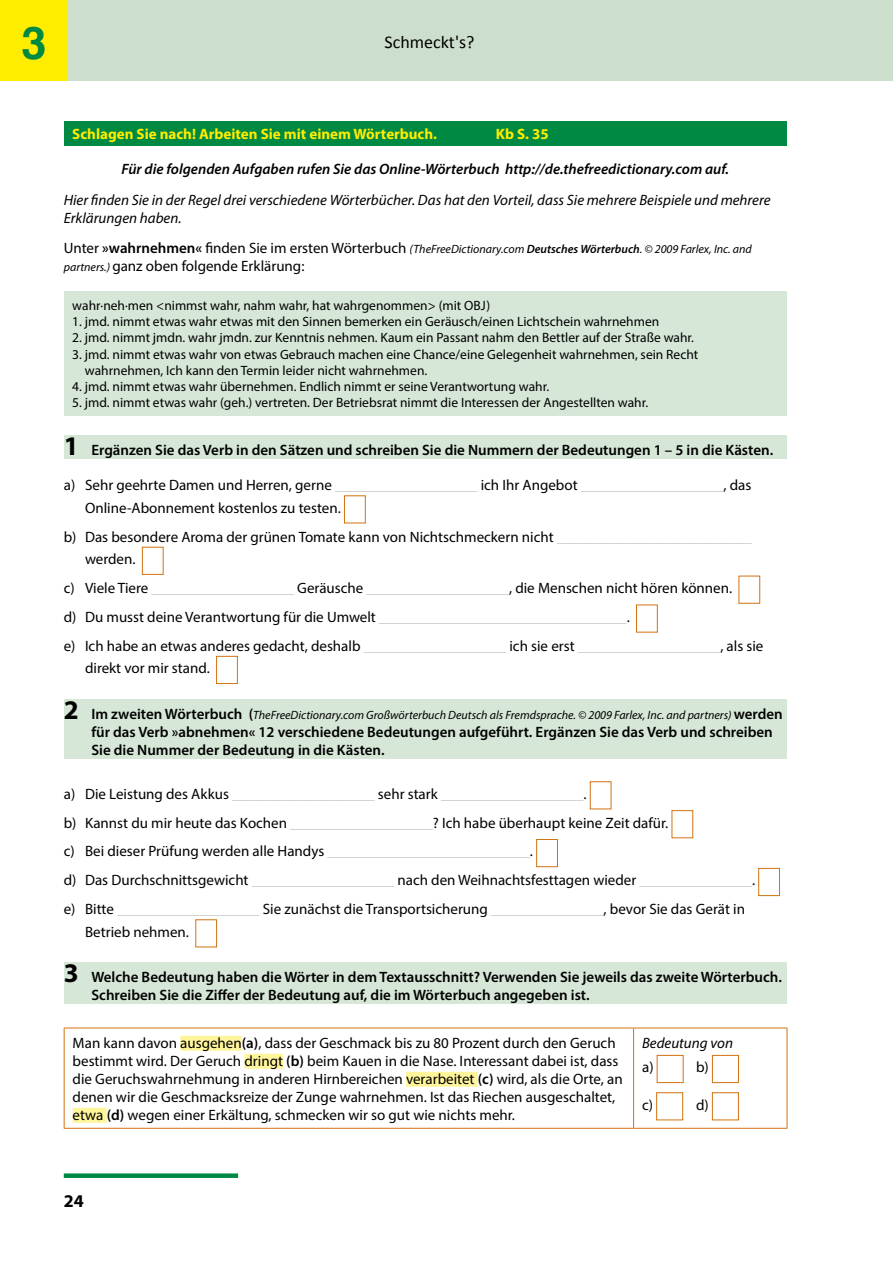
<style>
.page{position:relative;width:893px;height:1263px;background:#fff}
.page>*{position:absolute;margin:0;border:0;box-sizing:border-box;transform-origin:0 0}
.t1{font:700 45px "Helvetica";color:#008942}
.t2{font:18px "Calibri";color:#000}
.t3{font:700 18px "Myriad Pro";color:#000}
.t4{font:15px/29px "Myriad Pro";color:#000}
.t5{font:600 15px/18px "Myriad Pro";color:#000}
.t6{font:italic 15px/18px "Myriad Pro";color:#000}
.t7{font:italic 600 15px "Myriad Pro";color:#000}
.t8{font:700 15px "Myriad Pro";color:#ffed00}
.t9{font:13.5px/16.2px "Myriad Pro";color:#000}
.t10{font:italic 12px "Myriad Pro";color:#000}
.s1{font-style:normal;font-size:15px}
.s2{font-weight:600;font-style:normal;font-size:15px}
.s3{font-weight:600}
.s4{font-style:italic;font-size:12px}
.s5{font-weight:700;font-size:27px}
.s6{color:#c6c6c6}
.s7{font-weight:700;font-style:normal;font-size:27px}
</style>
<div class="page">
<div style="left:0;top:0;width:893px;height:81px;background:#ccdfcc"></div>
<div style="left:0;top:0;width:68px;height:81px;background:#ffed00"></div>
<div style="left:64px;top:1173px;width:174px;height:5px;background:#008942"></div>
<div style="left:64px;top:121px;width:723px;height:24px;background:#008942"></div>
<div style="left:64px;top:291px;width:723px;height:125px;background:#d6e6d7"></div>
<div style="left:64px;top:435px;width:723px;height:24px;background:#d6e6d7"></div>
<div style="left:344px;top:495px;width:22px;height:28px;border:1px solid #d37211"></div>
<div style="left:142px;top:547px;width:22px;height:28px;border:1px solid #d37211"></div>
<div style="left:636px;top:604px;width:22px;height:28px;border:1px solid #d37211"></div>
<div style="left:216px;top:656px;width:22px;height:28px;border:1px solid #d37211"></div>
<div style="left:64px;top:699px;width:723px;height:60px;background:#d6e6d7"></div>
<div style="left:590px;top:781px;width:21px;height:28px;border:1px solid #d37211"></div>
<div style="left:536px;top:839px;width:22px;height:28px;border:1px solid #d37211"></div>
<div style="left:758px;top:868px;width:22px;height:28px;border:1px solid #d37211"></div>
<div style="left:195px;top:919px;width:22px;height:28px;border:1px solid #d37211"></div>
<div style="left:64px;top:962px;width:723px;height:42px;background:#d6e6d7"></div>
<svg style="left:65px;top:1029px;width:722px;height:99px"></svg>
<hr style="left:64px;top:1028px;width:570px;height:1px;background:#d37211">
<hr style="left:64px;top:1028px;width:1px;height:100px;background:#d37211">
<hr style="left:634px;top:1028px;width:153px;height:1px;background:#d37211">
<hr style="left:633px;top:1028px;width:1px;height:100px;background:#d37211">
<hr style="left:787px;top:1028px;width:1px;height:100px;background:#d37211">
<hr style="left:64px;top:1128px;width:570px;height:1px;background:#d37211">
<hr style="left:634px;top:1128px;width:153px;height:1px;background:#d37211">
<div style="left:180px;top:1036px;width:62px;height:15px;background:#fff69b"></div>
<div style="left:244px;top:1054px;width:39px;height:15px;background:#fff69b"></div>
<div style="left:406px;top:1072px;width:72px;height:15px;background:#fff69b"></div>
<div style="left:73px;top:1108px;width:34px;height:15px;background:#fff69b"></div>
<div style="left:657px;top:1055px;width:27px;height:28px;border:1px solid #d37211"></div>
<div style="left:712px;top:1055px;width:27px;height:28px;border:1px solid #d37211"></div>
<div style="left:656px;top:1092px;width:27px;height:28px;border:1px solid #d37211"></div>
<div style="left:712px;top:1092px;width:27px;height:28px;border:1px solid #d37211"></div>
<h1 class="t1" style="left:22px;top:7px;width:27px">3</h1>
<p class="t2" style="left:385px;top:31px;width:91px">Schmeckt's?</p>
<p class="t8" style="left:72px;top:124px;width:366px">Schlagen Sie nach! Arbeiten Sie mit einem Wörterbuch.</p>
<p class="t8" style="left:496px;top:124px;width:54px">Kb S. 35</p>
<p class="t7" style="left:121px;top:159px;width:609px">Für die folgenden Aufgaben rufen Sie das Online-Wörterbuch http://de.thefreedictionary.com auf.</p>
<p class="t6" style="left:64px;top:190px;width:708px">Hier finden Sie in der Regel drei verschiedene Wörterbücher. Das hat den Vorteil, dass Sie mehrere Beispiele und mehrere<br>Erklärungen haben.</p>
<p class="t10" style="left:64px;top:242px;width:690px"><span class="s1">Unter</span> <span class="s2">»wahrnehmen«</span> <span class="s1">finden Sie im ersten Wörterbuch</span> (TheFreeDictionary.com <span class="s3">Deutsches Wörterbuch</span>. © 2009 Farlex, Inc. and</p>
<p class="t4" style="left:64px;top:252px;width:242px"><span class="s4">partners.)</span> ganz oben folgende Erklärung:</p>
<p class="t9" style="left:72px;top:297px;width:419px">wahr·neh·men &lt;nimmst wahr, nahm wahr, hat wahrgenommen&gt; (mit OBJ)</p>
<p class="t9" style="left:72px;top:313px;width:588px">1. jmd. nimmt etwas wahr etwas mit den Sinnen bemerken ein Geräusch/einen Lichtschein wahrnehmen</p>
<p class="t9" style="left:72px;top:330px;width:623px">2. jmd. nimmt jmdn. wahr jmdn. zur Kenntnis nehmen. Kaum ein Passant nahm den Bettler auf der Straße wahr.</p>
<p class="t9" style="left:85px;top:346px;width:615px;text-indent:-13px">3. jmd. nimmt etwas wahr von etwas Gebrauch machen eine Chance/eine Gelegenheit wahrnehmen, sein Recht wahrnehmen, Ich kann den Termin leider nicht wahrnehmen.</p>
<p class="t9" style="left:72px;top:378px;width:478px">4. jmd. nimmt etwas wahr übernehmen. Endlich nimmt er seine Verantwortung wahr.</p>
<p class="t9" style="left:72px;top:394px;width:577px">5. jmd. nimmt etwas wahr (geh.) vertreten. Der Betriebsrat nimmt die Interessen der Angestellten wahr.</p>
<p class="t5" style="left:64px;top:441px;width:711px"><span class="s5">1</span> Ergänzen Sie das Verb in den Sätzen und schreiben Sie die Nummern der Bedeutungen 1 – 5 in die Kästen.</p>
<p class="t4" style="left:85px;top:474px;width:668px;line-height:22.5px;text-indent:-21px">a) Sehr geehrte Damen und Herren, gerne <span class="s6">___________________</span> ich Ihr Angebot <span class="s6">___________________</span>, das<br>Online-Abonnement kostenlos zu testen.</p>
<p class="t4" style="left:85px;top:525px;width:668px;line-height:22.5px;text-indent:-21px">b) Das besondere Aroma der grünen Tomate kann von Nichtschmeckern nicht <span class="s6">__________________________ </span>werden.</p>
<p class="t4" style="left:64px;top:573px;width:701px">c) Viele Tiere <span class="s6">___________________</span> Geräusche <span class="s6">___________________</span>, die Menschen nicht hören können.<br>d) Du musst deine Verantwortung für die Umwelt <span class="s6">_________________________________</span>.<br>e) Ich habe an etwas anderes gedacht, deshalb <span class="s6">___________________</span> ich sie erst <span class="s6">___________________</span>, als sie</p>
<p class="t4" style="left:85px;top:653px;width:126px">direkt vor mir stand.</p>
<p class="t10" style="left:64px;top:707px;width:721px"><span class="s7">2</span> <span class="s2">Im zweiten Wörterbuch (</span>TheFreeDictionary.com Großwörterbuch Deutsch als Fremdsprache. © 2009 Farlex, Inc. and partners) <span class="s2">werden</span></p>
<p class="t5" style="left:91px;top:722px;width:683px">für das Verb »abnehmen« 12 verschiedene Bedeutungen aufgeführt. Ergänzen Sie das Verb und schreiben<br>Sie die Nummer der Bedeutung in die Kästen.</p>
<p class="t4" style="left:64px;top:779px;width:693px">a) Die Leistung des Akkus <span class="s6">___________________</span> sehr stark <span class="s6">___________________</span>.<br>b) Kannst du mir heute das Kochen <span class="s6">___________________</span>? Ich habe überhaupt keine Zeit dafür.<br>c) Bei dieser Prüfung werden alle Handys <span class="s6">___________________________</span>.<br>d) Das Durchschnittsgewicht <span class="s6">___________________</span> nach den Weihnachtsfesttagen wieder <span class="s6">_______________</span>. e) Bitte <span class="s6">___________________</span> Sie zunächst die Transportsicherung <span class="s6">_______________</span>, bevor Sie das Gerät in</p>
<p class="t4" style="left:85px;top:917px;width:105px">Betrieb nehmen.</p>
<p class="t5" style="left:91px;top:968px;width:692px;text-indent:-28px"><span class="s5">3</span> Welche Bedeutung haben die Wörter in dem Textausschnitt? Verwenden Sie jeweils das zweite Wörterbuch.<br>Schreiben Sie die Ziffer der Bedeutung auf, die im Wörterbuch angegeben ist.</p>
<p class="t4" style="left:73px;top:1033px;width:552px;line-height:18px">Man kann davon ausgehen<span class="s3">(a)</span>, dass der Geschmack bis zu 80 Prozent durch den Geruch bestimmt wird. Der Geruch dringt <span class="s3">(b)</span> beim Kauen in die Nase. Interessant dabei ist, dass die Geruchswahrnehmung in anderen Hirnbereichen verarbeitet <span class="s3">(c)</span> wird, als die Orte, an denen wir die Geschmacksreize der Zunge wahrnehmen. Ist das Riechen ausgeschaltet, etwa <span class="s3">(d)</span> wegen einer Erkältung, schmecken wir so gut wie nichts mehr.</p>
<p class="t6" style="left:642px;top:1033px;width:92px">Bedeutung von</p>
<p class="t4" style="left:642px;top:1052px;width:13px">a)</p>
<p class="t4" style="left:696px;top:1052px;width:14px">b)</p>
<p class="t4" style="left:642px;top:1090px;width:12px">c)</p>
<p class="t4" style="left:696px;top:1090px;width:14px">d)</p>
<p class="t3" style="left:64px;top:1189px;width:21px">24</p>
</div>
